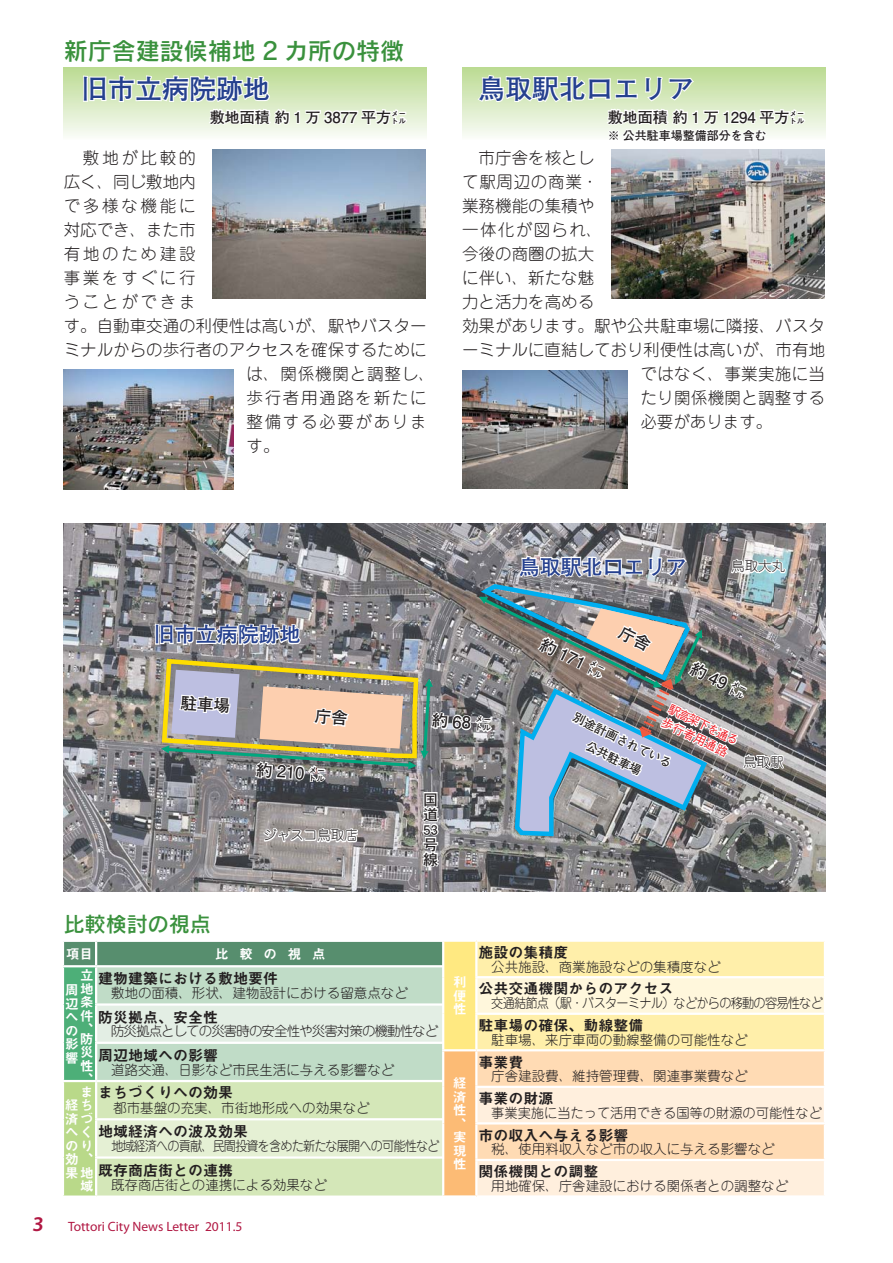
<style>
.page{position:relative;width:893px;height:1263px;background:#fff}
.page>*{position:absolute;margin:0;border:0;box-sizing:border-box;transform-origin:0 0}
.t1{font:27px "Futo Go B101 Pro Bold 90 msp RKSJ H";color:#25408e}
.t2{font:24px "Rodin Pro DB 90 msp RKSJ V";color:#3a913d}
.t3{font:21px "Futo Go B101 Pro Bold 90 msp RKSJ H";color:#25408e}
.t4{font:21px "Rodin Pro DB 90 msp RKSJ V";color:#3a913d}
.t5{font:16.5px "Jun 101 Pro Light 90 msp RKSJ V";color:#231f20}
.t6{font:16.5px "Jun 101 Pro Light 90 msp RKSJ V";letter-spacing:.165em;color:#231f20}
.t7{font:16.5px "Jun 101 Pro Light 90 msp RKSJ V";letter-spacing:.02em;color:#231f20}
.t8{font:16.5px "Jun 101 Pro Light 90 msp RKSJ V";letter-spacing:.1em;color:#231f20}
.t9{font:16.5px "Futo Go B101 Pro Bold 90 msp RKSJ H";color:#231f20}
.t10{font:16.5px "Jun 101 Pro Light 90 msp RKSJ V";letter-spacing:.05em;color:#231f20}
.t11{font:16.5px "Jun 101 Pro Light 90 msp RKSJ V";letter-spacing:.045em;color:#231f20}
.t12{font:16.5px "Jun 101 Pro Light 90 msp RKSJ V";letter-spacing:.085em;color:#231f20}
.t13{font:15px "Midashi Go Pro MB31 90 msp RKSJ H";color:#231f20}
.t14{font:15px "Futo Go B101 Pro Bold 90 msp RKSJ H";color:#231f20}
.t15{font:15px/15px "DFHS Gothic Std W5 90 msp RKSJ V";color:#231f20;text-align:justify}
.t16{font:13.5px "Jun 101 Pro Light 90 msp RKSJ V";color:#231f20}
.t17{font:13.5px/13.5px "Midashi Go Pro MB31 90 msp RKSJ H";letter-spacing:.795em;color:#fff;text-align:justify}
.t18{font:13.5px "Jun 101 Pro Light 90 msp RKSJ V";letter-spacing:-.07em;color:#231f20;scale:.9 1}
.t19{font:13.5px "Jun 101 Pro Light 90 msp RKSJ V";letter-spacing:-.06em;color:#231f20;scale:.9 1}
.t20{font:13.5px "Myriad Pro";color:#b11843}
.t21{font:13.5px "Jun 101 Pro Light 90 msp RKSJ V";letter-spacing:-.07em;color:#231f20}
.t22{font:12px/20.2px "Futo Go B101 Pro Bold 90 msp RKSJ H";color:#231f20;text-align:center}
.t23{font:12px/15px "Gothic BBB Pro Medium 90 msp RKSJ H";color:#ed1c24}
.s1{font-weight:600;font-size:21px}
</style>
<div class="page">
<div style="left:462px;top:68px;width:363px;height:73px;background:linear-gradient(to bottom,#bbdb92,#fcfdfb)"></div>
<img style="left:64px;top:523px;width:761px;height:368px">
<svg style="left:63px;top:67px;width:364px;height:388px"></svg>
<svg style="left:476px;top:74px;width:331px;height:76px"></svg>
<img style="left:462px;top:371px;width:166px;height:118px">
<img style="left:213px;top:150px;width:213px;height:148px">
<img style="left:611px;top:150px;width:214px;height:148px">
<img style="left:64px;top:370px;width:170px;height:119px">
<svg style="left:64px;top:942px;width:378px;height:254px;background:#bbd7b7"></svg>
<div style="left:96px;top:1119px;width:349px;height:39px;background:#e5f0d4"></div>
<hr style="left:95px;top:942px;width:2px;height:23px;background:#fff">
<hr style="left:62px;top:965px;width:34px;height:2px;background:#fff">
<hr style="left:96px;top:965px;width:350px;height:2px;background:#fff">
<hr style="left:95px;top:967px;width:2px;height:36px;background:#fff">
<hr style="left:95px;top:1003px;width:351px;height:3px;background:#fff">
<hr style="left:95px;top:1006px;width:2px;height:36px;background:#fff">
<hr style="left:95px;top:1042px;width:351px;height:2px;background:#fff">
<hr style="left:95px;top:1044px;width:2px;height:36px;background:#fff">
<hr style="left:62px;top:1080px;width:34px;height:2px;background:#fff">
<hr style="left:96px;top:1080px;width:350px;height:2px;background:#fff">
<hr style="left:95px;top:1082px;width:2px;height:36px;background:#fff">
<hr style="left:95px;top:1118px;width:351px;height:2px;background:#fff">
<hr style="left:95px;top:1120px;width:2px;height:36px;background:#fff">
<hr style="left:95px;top:1156px;width:351px;height:3px;background:#fff">
<hr style="left:95px;top:1159px;width:2px;height:37px;background:#fff">
<div style="left:443px;top:941px;width:33px;height:109px;background:#ffe981"></div>
<div style="left:443px;top:1050px;width:33px;height:147px;background:#fcbb75"></div>
<svg style="left:477px;top:942px;width:347px;height:253px;background:#ffeac3"></svg>
<hr style="left:442px;top:940px;width:34px;height:2px;background:#fff">
<hr style="left:442px;top:942px;width:2px;height:35px;background:#fff">
<hr style="left:442px;top:977px;width:2px;height:37px;background:#fff">
<hr style="left:442px;top:1014px;width:2px;height:35px;background:#fff">
<hr style="left:475px;top:942px;width:2px;height:34px;background:#fff">
<hr style="left:475px;top:976px;width:351px;height:2px;background:#fff">
<hr style="left:475px;top:978px;width:2px;height:35px;background:#fff">
<hr style="left:475px;top:1013px;width:351px;height:2px;background:#fff">
<hr style="left:475px;top:1015px;width:2px;height:34px;background:#fff">
<hr style="left:442px;top:1049px;width:34px;height:2px;background:#fff">
<hr style="left:442px;top:1051px;width:2px;height:36px;background:#fff">
<hr style="left:442px;top:1087px;width:2px;height:36px;background:#fff">
<hr style="left:442px;top:1123px;width:2px;height:37px;background:#fff">
<hr style="left:442px;top:1160px;width:2px;height:35px;background:#fff">
<hr style="left:442px;top:1195px;width:34px;height:3px;background:#fff">
<hr style="left:476px;top:1049px;width:350px;height:2px;background:#fff">
<hr style="left:475px;top:1051px;width:2px;height:35px;background:#fff">
<hr style="left:475px;top:1086px;width:351px;height:2px;background:#fff">
<hr style="left:475px;top:1088px;width:2px;height:34px;background:#fff">
<hr style="left:475px;top:1122px;width:351px;height:3px;background:#fff">
<hr style="left:475px;top:1125px;width:2px;height:34px;background:#fff">
<hr style="left:475px;top:1159px;width:351px;height:2px;background:#fff">
<hr style="left:475px;top:1161px;width:2px;height:34px;background:#fff">
<img style="left:154px;top:554px;width:633px;height:315px">
<h2 class="t2" style="left:64px;top:41px;width:342px">新庁舎建設候補地 2 カ所の特徴</h2>
<h1 class="t1" style="left:81px;top:79px;width:190px">旧市立病院跡地</h1>
<h1 class="t1" style="left:478px;top:79px;width:217px">鳥取駅北口エリア</h1>
<p class="t14" style="left:210px;top:111px;width:198px">敷地面積 約 1 万 3877 平方㍍</p>
<p class="t14" style="left:608px;top:111px;width:198px">敷地面積 約 1 万 1294 平方㍍</p>
<p class="t22" style="left:608px;top:127px;width:160px">※ 公共駐車場整備部分を含む</p>
<p class="t5" style="left:462px;top:152px;width:134px">　市庁舎を核とし</p>
<p class="t11" style="left:462px;top:176px;width:138px">て駅周辺の商業・</p>
<p class="t5" style="left:462px;top:200px;width:134px">業務機能の集積や</p>
<p class="t12" style="left:462px;top:224px;width:142px">一体化が図られ、</p>
<p class="t5" style="left:462px;top:248px;width:134px">今後の商圏の拡大</p>
<p class="t5" style="left:462px;top:272px;width:134px">に伴い、新たな魅</p>
<p class="t5" style="left:462px;top:296px;width:134px">力と活力を高める</p>
<p class="t5" style="left:462px;top:320px;width:364px">効果があります。駅や公共駐車場に隣接、バスタ</p>
<p class="t5" style="left:462px;top:344px;width:364px">ーミナルに直結しており利便性は高いが、市有地</p>
<p class="t7" style="left:640px;top:368px;width:186px">ではなく、事業実施に当</p>
<p class="t7" style="left:640px;top:392px;width:186px">たり関係機関と調整する</p>
<p class="t5" style="left:640px;top:416px;width:133px">必要があります。</p>
<p class="t5" style="left:64px;top:152px;width:133px">　敷地が比較的</p>
<p class="t5" style="left:64px;top:176px;width:133px">広く、同じ敷地内</p>
<p class="t6" style="left:64px;top:200px;width:133px">で多様な機能に</p>
<p class="t5" style="left:64px;top:224px;width:133px">対応でき、また市</p>
<p class="t6" style="left:64px;top:248px;width:133px">有地のため建設</p>
<p class="t6" style="left:64px;top:272px;width:133px">事業をすぐに行</p>
<p class="t6" style="left:64px;top:296px;width:133px">うことができま</p>
<p class="t5" style="left:64px;top:320px;width:364px">す。自動車交通の利便性は高いが、駅やバスター</p>
<p class="t5" style="left:64px;top:344px;width:364px">ミナルからの歩行者のアクセスを確保するために</p>
<p class="t10" style="left:247px;top:368px;width:190px">は、関係機関と調整し、</p>
<p class="t8" style="left:247px;top:392px;width:182px">歩行者用通路を新たに</p>
<p class="t8" style="left:247px;top:416px;width:182px">整備する必要がありま</p>
<p class="t5" style="left:247px;top:440px;width:34px">す。</p>
<h3 class="t3" style="left:154px;top:627px;width:148px">旧市立病院跡地</h3>
<p class="t9" style="left:257px;top:764px;width:70px;rotate:4deg">約 210 ㍍</p>
<p class="t16" style="left:263px;top:830px;width:96px">ジャスコ鳥取店</p>
<p class="t9" style="left:432px;top:714px;width:61px;rotate:4deg">約68㍍</p>
<p class="t15" style="left:423px;top:794px;width:17px">国道53号線</p>
<h3 class="t3" style="left:519px;top:559px;width:169px">鳥取駅北口エリア</h3>
<p class="t16" style="left:731px;top:561px;width:55px">鳥取大丸</p>
<p class="t9" style="left:544px;top:637px;width:70px;rotate:26deg">約 171 ㍍</p>
<p class="t9" style="left:694px;top:661px;width:61px;rotate:26deg">約49㍍</p>
<p class="t23" style="left:672px;top:703px;width:78px;rotate:26deg">駅高架下を通る歩行者用通路</p>
<p class="t22" style="left:578px;top:709px;width:109px;rotate:26deg">別途計画されている公共駐車場</p>
<p class="t16" style="left:743px;top:757px;width:42px">鳥取駅</p>
<h3 class="t4" style="left:64px;top:917px;width:148px">比較検討の視点</h3>
<p class="t17" style="left:66px;top:949px;width:28px">項目</p>
<p class="t17" style="left:215px;top:949px;width:112px">比較の視点</p>
<p class="t17" style="left:65px;top:970px;width:29px;text-indent:15px">立周地辺条へ件の、</p>
<p class="t17" style="left:80px;top:1034px;width:14px">防災性、</p>
<p class="t13" style="left:98px;top:973px;width:181px">建物建築における敷地要件</p>
<p class="t16" style="left:111px;top:988px;width:298px">敷地の面積、形状、建物設計における留意点など</p>
<p class="t13" style="left:98px;top:1011px;width:121px">防災拠点、安全性</p>
<p class="t21" style="left:111px;top:1026px;width:329px">防災拠点としての災害時の安全性や災害対策の機動性など</p>
<p class="t13" style="left:98px;top:1050px;width:121px">周辺地域への影響</p>
<p class="t16" style="left:111px;top:1064px;width:285px">道路交通、日影など市民生活に与える影響など</p>
<p class="t17" style="left:65px;top:1039px;width:15px">影響</p>
<p class="t17" style="left:65px;top:1087px;width:29px;text-align:right">ま<br>経ち済づへくのり効、果地域</p>
<p class="t13" style="left:98px;top:1087px;width:136px">まちづくりへの効果</p>
<p class="t16" style="left:113px;top:1103px;width:258px">都市基盤の充実、市街地形成への効果など</p>
<p class="t13" style="left:98px;top:1126px;width:151px">地域経済への波及効果</p>
<p class="t18" style="left:111px;top:1141px;width:366px">地域経済への貢献、民間投資を含めた新たな展開への可能性など</p>
<p class="t13" style="left:98px;top:1165px;width:136px">既存商店街との連携</p>
<p class="t16" style="left:111px;top:1180px;width:217px">既存商店街との連携による効果など</p>
<p class="t20" style="left:32px;top:1218px;width:212px"><span class="s1">3</span> Tottori City News Letter 2011.5</p>
<p class="t17" style="left:453px;top:977px;width:14px">利便性</p>
<p class="t17" style="left:453px;top:1078px;width:14px">経済性、実現性</p>
<p class="t13" style="left:478px;top:947px;width:91px">施設の集積度</p>
<p class="t16" style="left:491px;top:961px;width:231px">公共施設、商業施設などの集積度など</p>
<p class="t13" style="left:478px;top:983px;width:196px">公共交通機関からのアクセス</p>
<p class="t19" style="left:491px;top:998px;width:370px">交通結節点（駅・バスターミナル）などからの移動の容易性など</p>
<p class="t13" style="left:478px;top:1020px;width:166px">駐車場の確保、動線整備</p>
<p class="t16" style="left:491px;top:1035px;width:258px">駐車場、来庁車両の動線整備の可能性など</p>
<p class="t13" style="left:478px;top:1056px;width:46px">事業費</p>
<p class="t16" style="left:491px;top:1071px;width:258px">庁舎建設費、維持管理費、関連事業費など</p>
<p class="t13" style="left:478px;top:1093px;width:76px">事業の財源</p>
<p class="t16" style="left:491px;top:1108px;width:332px">事業実施に当たって活用できる国等の財源の可能性など</p>
<p class="t13" style="left:478px;top:1129px;width:151px">市の収入へ与える影響</p>
<p class="t16" style="left:491px;top:1144px;width:285px">税、使用料収入など市の収入に与える影響など</p>
<p class="t13" style="left:478px;top:1166px;width:121px">関係機関との調整</p>
<p class="t16" style="left:491px;top:1181px;width:298px">用地確保、庁舎建設における関係者との調整など</p>
</div>
